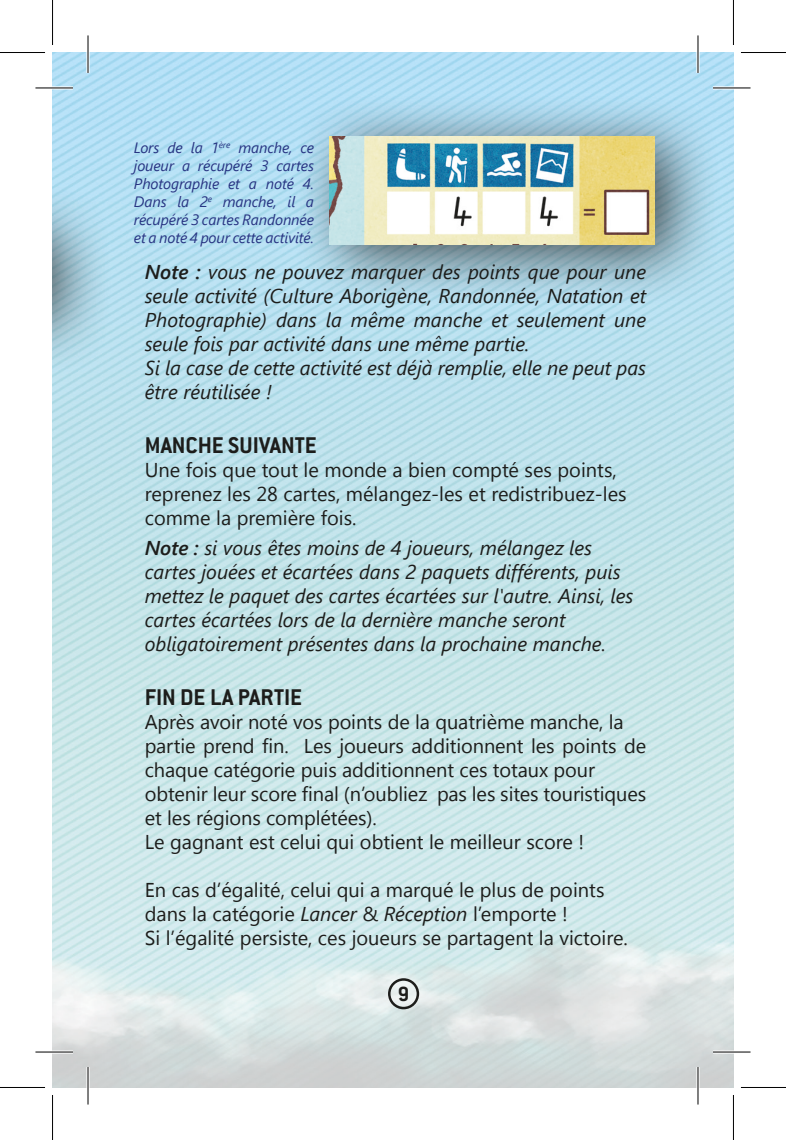
<style>
.page{position:relative;width:786px;height:1140px;background:#fff}
.page>*{position:absolute;margin:0;border:0;box-sizing:border-box;transform-origin:0 0}
.t1{font:700 25px "Conduit ITC";color:#1d1d1b}
.t2{font:700 22.5px "Conduit ITC";color:#1d1d1b}
.t3{font:20px/24px "Segoe UI";color:#1d1d1b}
.t4{font:italic 20px/24px "Segoe UI";color:#1d1d1b;text-align:justify}
.t5{font:italic 15px/18px "Segoe UI";letter-spacing:-.01em;color:#283583}
.s1{font-weight:600}
.s2{font-style:italic}
</style>
<div class="page">
<img style="left:52px;top:52px;width:681px;height:1035px">
<div style="left:388px;top:978px;width:31px;height:31px;border:2px solid #1d1d1b;border-radius:50%"></div>
<div style="left:52px;top:181px;width:61px;height:196px;background:#1d1d1b;opacity:.75"></div>
<div style="left:291px;top:93px;width:431px;height:214px;background:#1d1d1b;opacity:.75"></div>
<img style="left:329px;top:137px;width:325px;height:107px">
<hr style="left:35px;top:86px;width:38px;height:3px;background:#fff">
<hr style="left:712px;top:86px;width:38px;height:3px;background:#fff">
<hr style="left:35px;top:1050px;width:38px;height:3px;background:#fff">
<hr style="left:712px;top:1050px;width:38px;height:3px;background:#fff">
<hr style="left:86px;top:35px;width:3px;height:38px;background:#fff">
<hr style="left:86px;top:1067px;width:3px;height:37px;background:#fff">
<hr style="left:696px;top:35px;width:3px;height:38px;background:#fff">
<hr style="left:696px;top:1067px;width:3px;height:37px;background:#fff">
<hr style="left:35px;top:88px;width:38px;height:1px;background:#000">
<hr style="left:712px;top:88px;width:38px;height:1px;background:#000">
<hr style="left:35px;top:1051px;width:38px;height:1px;background:#000">
<hr style="left:712px;top:1051px;width:38px;height:1px;background:#000">
<hr style="left:88px;top:35px;width:1px;height:38px;background:#000">
<hr style="left:88px;top:1067px;width:1px;height:37px;background:#000">
<hr style="left:697px;top:35px;width:1px;height:38px;background:#000">
<hr style="left:697px;top:1067px;width:1px;height:37px;background:#000">
<hr style="left:0;top:52px;width:45px;height:1px;background:#000">
<hr style="left:740px;top:52px;width:45px;height:1px;background:#000">
<hr style="left:0;top:1087px;width:45px;height:1px;background:#000">
<hr style="left:740px;top:1087px;width:45px;height:1px;background:#000">
<hr style="left:52px;top:0;width:1px;height:45px;background:#000">
<hr style="left:52px;top:1095px;width:1px;height:45px;background:#000">
<hr style="left:732px;top:0;width:1px;height:45px;background:#000">
<hr style="left:732px;top:1095px;width:1px;height:45px;background:#000">
<p class="t5" style="left:134px;top:138px;width:182px">Lors de la 1<sup>ère</sup> manche, ce joueur a récupéré 3 cartes</p>
<p class="t5" style="left:134px;top:174px;width:182px">Photographie et a noté 4.</p>
<p class="t5" style="left:134px;top:192px;width:182px;text-align:justify">Dans la 2<sup>e</sup> manche, il a récupéré 3 cartes Randonnée et a noté 4 pour cette activité.</p>
<p class="t4" style="left:145px;top:260px;width:503px"><span class="s1">Note :</span> vous ne pouvez marquer des points que pour une seule activité (Culture Aborigène, Randonnée, Natation et Photographie) dans la même manche et seulement une seule fois par activité dans une même partie.</p>
<p class="t4" style="left:145px;top:356px;width:502px">Si la case de cette activité est déjà remplie, elle ne peut pas être réutilisée !</p>
<p class="t1" style="left:145px;top:430px;width:173px">MANCHE SUIVANTE</p>
<p class="t3" style="left:145px;top:457px;width:473px">Une fois que tout le monde a bien compté ses points,</p>
<p class="t3" style="left:145px;top:481px;width:483px">reprenez les 28 cartes, mélangez-les et redistribuez-les</p>
<p class="t3" style="left:145px;top:505px;width:213px">comme la première fois.</p>
<p class="t4" style="left:145px;top:536px;width:448px"><span class="s1">Note :</span> si vous êtes moins de 4 joueurs, mélangez les</p>
<p class="t4" style="left:145px;top:560px;width:477px">cartes jouées et écartées dans 2 paquets différents, puis</p>
<p class="t4" style="left:145px;top:584px;width:490px">mettez le paquet des cartes écartées sur l'autre. Ainsi, les</p>
<p class="t4" style="left:145px;top:608px;width:422px">cartes écartées lors de la dernière manche seront</p>
<p class="t4" style="left:145px;top:632px;width:462px">obligatoirement présentes dans la prochaine manche.</p>
<p class="t1" style="left:145px;top:682px;width:159px">FIN DE LA PARTIE</p>
<p class="t3" style="left:145px;top:709px;width:480px">Après avoir noté vos points de la quatrième manche, la</p>
<p class="t3" style="left:145px;top:733px;width:503px">partie prend fin. Les joueurs additionnent les points de chaque catégorie puis additionnent ces totaux pour</p>
<p class="t3" style="left:145px;top:781px;width:502px">obtenir leur score final (n’oubliez pas les sites touristiques et les régions complétées).</p>
<p class="t3" style="left:145px;top:829px;width:441px">Le gagnant est celui qui obtient le meilleur score !</p>
<p class="t3" style="left:145px;top:877px;width:461px">En cas d’égalité, celui qui a marqué le plus de points</p>
<p class="t3" style="left:145px;top:901px;width:424px">dans la catégorie <span class="s2">Lancer</span> &amp; <span class="s2">Réception</span> l’emporte !</p>
<p class="t3" style="left:145px;top:925px;width:484px">Si l’égalité persiste, ces joueurs se partagent la victoire.</p>
<p class="t2" style="left:398px;top:980px;width:13px">9</p>
</div>
